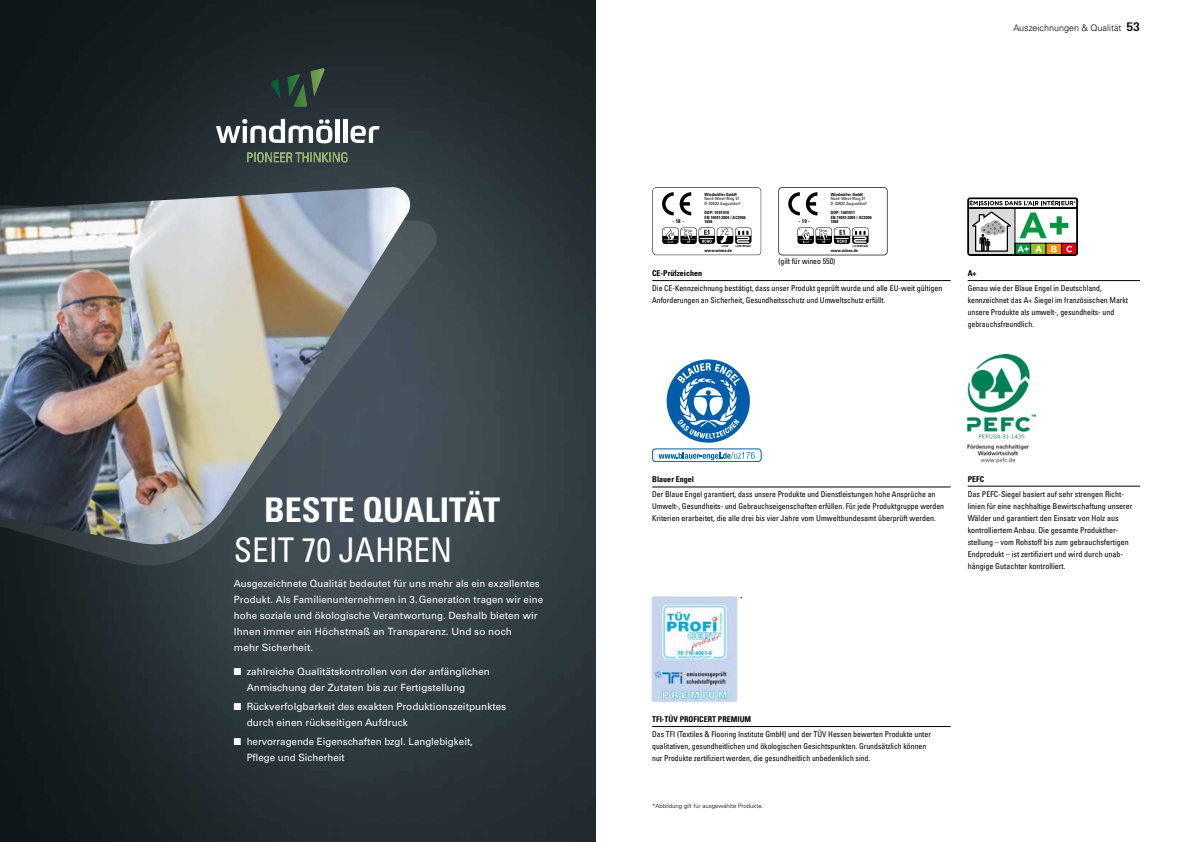
<style>
.page{position:relative;width:1191px;height:842px;background:#fff}
.page>*{position:absolute;margin:0;border:0;box-sizing:border-box;transform-origin:0 0}
.t1{font:34px "Univers LTCYR 67 Bold Cond";color:#fff}
.t2{font:condensed 34px "Univers LTCYR 57";color:#fff}
.t3{font:10px/16px "Univers LTCYR 55 Roman";color:#fff}
.t4{font:300 9px "Univers LTCYR 45";color:#000}
.t5{font:condensed 8px/12px "Univers LTCYR 57";color:#000}
.t6{font:8px "Univers LTCYR 67 Bold Cond";color:#000}
.t7{font:300 6px "Univers LTCYR 45";color:#000}
.t8{font:5.3px "Univers LTCYR 67 Bold Cond";color:#000}
.t9{font:4.3px/4.3px "Univers LTCYR 67 Bold Cond";letter-spacing:.01em;color:#000}
.t10{font:condensed 4.3px/4.3px "Univers LTCYR 57";letter-spacing:.03em;color:#000}
.t11{font:2.9px "Univers LTCYR 67 Bold Cond";color:#000}
.s1{font-family:"Glypha LT Pro";font-weight:700;font-size:12px}
</style>
<div class="page">
<img style="left:0;top:0;width:595px;height:842px">
<svg style="left:0;top:200px;width:442px;height:372px;background:#3a464c"></svg>
<img style="left:0;top:187px;width:415px;height:362px">
<svg style="left:247px;top:152px;width:100px;height:10px"></svg>
<svg style="left:216px;top:119px;width:116px;height:24px"></svg>
<div style="left:335px;top:119px;width:5px;height:24px;background:#fff"></div>
<hr style="left:343px;top:119px;width:4px;height:24px;background:#fff">
<svg style="left:350px;top:126px;width:29px;height:17px"></svg>
<svg style="left:270px;top:79px;width:11px;height:20px"></svg>
<svg style="left:287px;top:68px;width:38px;height:39px"></svg>
<hr style="left:652px;top:487px;width:298px;height:1px;background:#000">
<svg style="left:666px;top:359px;width:84px;height:84px"></svg>
<div style="left:652px;top:449px;width:109px;height:13px;border:1px solid #005da9;border-radius:4px"></div>
<svg style="left:658px;top:452px;width:96px;height:8px"></svg>
<img style="left:967px;top:354px;width:68px;height:108px">
<hr style="left:967px;top:486px;width:173px;height:1px;background:#000">
<img style="left:650px;top:596px;width:88px;height:106px">
<hr style="left:652px;top:726px;width:298px;height:1px;background:#000">
<svg style="left:778px;top:187px;width:109px;height:68px"></svg>
<svg style="left:652px;top:187px;width:109px;height:68px"></svg>
<hr style="left:652px;top:280px;width:298px;height:1px;background:#000">
<hr style="left:967px;top:280px;width:173px;height:1px;background:#000">
<svg style="left:967px;top:198px;width:110px;height:58px"></svg>
<h1 class="t1" style="left:264px;top:489px;width:237px">BESTE QUALITÄT</h1>
<h1 class="t2" style="left:234px;top:528px;width:220px">SEIT 70 JAHREN</h1>
<p class="t3" style="left:234px;top:575px;width:311px">Ausgezeichnete Qualität bedeutet für uns mehr als ein exzellentes Produkt. Als Familienunternehmen in 3.Generation tragen wir eine hohe soziale und ökologische Verantwortung. Deshalb bieten wir Ihnen immer ein Höchstmaß an Transparenz. Und so noch<br>mehr Sicherheit.</p>
<p class="t3" style="left:247px;top:663px;width:245px;text-indent:-13px">■ zahlreiche Qualitätskontrollen von der anfänglichen<br>Anmischung der Zutaten bis zur Fertigstellung</p>
<p class="t3" style="left:247px;top:698px;width:261px;text-indent:-13px">■ Rückverfolgbarkeit des exakten Produktionszeitpunktes durch einen rückseitigen Aufdruck</p>
<p class="t3" style="left:247px;top:733px;width:228px;text-indent:-13px">■ hervorragende Eigenschaften bzgl. Langlebigkeit,<br>Pflege und Sicherheit</p>
<p class="t4" style="left:1013px;top:22px;width:128px">Auszeichnungen &amp; Qualität <span class="s1">53</span></p>
<p class="t9" style="left:704px;top:192px;width:34px">Windmöller GmbH</p>
<p class="t10" style="left:704px;top:197px;width:38px">Nord-West-Ring 21<br>D-32832 Augustdorf</p>
<p class="t9" style="left:704px;top:211px;width:43px">DOP: 0101010<br>EN 14041:2004 / AC2006</p>
<p class="t8" style="left:672px;top:218px;width:13px">- 18 -</p>
<p class="t9" style="left:704px;top:219px;width:9px">1658</p>
<p class="t9" style="left:830px;top:192px;width:34px">Windmöller GmbH</p>
<p class="t10" style="left:830px;top:197px;width:38px">Nord-West-Ring 21<br>D-32832 Augustdorf</p>
<p class="t9" style="left:830px;top:211px;width:43px">DOP: 1601011<br>EN 14041:2004 / AC2006</p>
<p class="t8" style="left:798px;top:218px;width:13px">- 19 -</p>
<p class="t9" style="left:830px;top:219px;width:9px">1658</p>
<p class="t11" style="left:721px;top:244px;width:9px">≤ 2 kV</p>
<p class="t11" style="left:735px;top:244px;width:17px">≥ 0,07 W/(mK)</p>
<p class="t9" style="left:704px;top:248px;width:29px">www.wineo.de</p>
<p class="t11" style="left:852px;top:244px;width:17px">≥ 0,10 W/(mK)</p>
<p class="t9" style="left:830px;top:248px;width:29px">www.wineo.de</p>
<p class="t5" style="left:778px;top:255px;width:58px">(gilt für wineo 550)</p>
<p class="t6" style="left:652px;top:268px;width:51px">CE-Prüfzeichen</p>
<p class="t5" style="left:652px;top:282px;width:292px">Die CE-Kennzeichnung bestätigt, dass unser Produkt geprüft wurde und alle EU-weit gültigen<br>Anforderungen an Sicherheit, Gesundheitsschutz und Umweltschutz erfüllt.</p>
<p class="t6" style="left:967px;top:268px;width:10px">A+</p>
<p class="t5" style="left:967px;top:282px;width:162px">Genau wie der Blaue Engel in Deutschland, kennzeichnet das A+ Siegel im französischen Markt unsere Produkte als umwelt-, gesundheits- und gebrauchsfreundlich.</p>
<p class="t6" style="left:652px;top:475px;width:43px">Blauer Engel</p>
<p class="t5" style="left:652px;top:488px;width:293px">Der Blaue Engel garantiert, dass unsere Produkte und Dienstleistungen hohe Ansprüche an<br>Umwelt-, Gesundheits- und Gebrauchseigenschaften erfüllen. Für jede Produktgruppe werden<br>Kriterien erarbeitet, die alle drei bis vier Jahre vom Umweltbundesamt überprüft werden.</p>
<p class="t7" style="left:739px;top:595px;width:5px">*</p>
<p class="t6" style="left:967px;top:474px;width:18px">PEFC</p>
<p class="t5" style="left:967px;top:487px;width:166px">Das PEFC-Siegel basiert auf sehr strengen Richt&shy;linien für eine nachhaltige Bewirtschaftung unserer Wälder und garantiert den Einsatz von Holz aus kontrolliertem Anbau. Die gesamte Produkther&shy;stellung – vom Rohstoff bis zum gebrauchsfertigen Endprodukt – ist zertifiziert und wird durch unab&shy;hängige Gutachter kontrolliert.</p>
<p class="t6" style="left:652px;top:714px;width:101px">TFI-TÜV PROFICERT PREMIUM</p>
<p class="t5" style="left:652px;top:728px;width:280px">Das TFI (Textiles &amp; Flooring Institute GmbH) und der TÜV Hessen bewerten Produkte unter qualitativen, gesundheitlichen und ökologischen Gesichtspunkten. Grundsätzlich können nur Produkte zertifiziert werden, die gesundheitlich unbedenklich sind.</p>
<p class="t7" style="left:652px;top:802px;width:113px">*Abbildung gilt für ausgewählte Produkte.</p>
</div>
